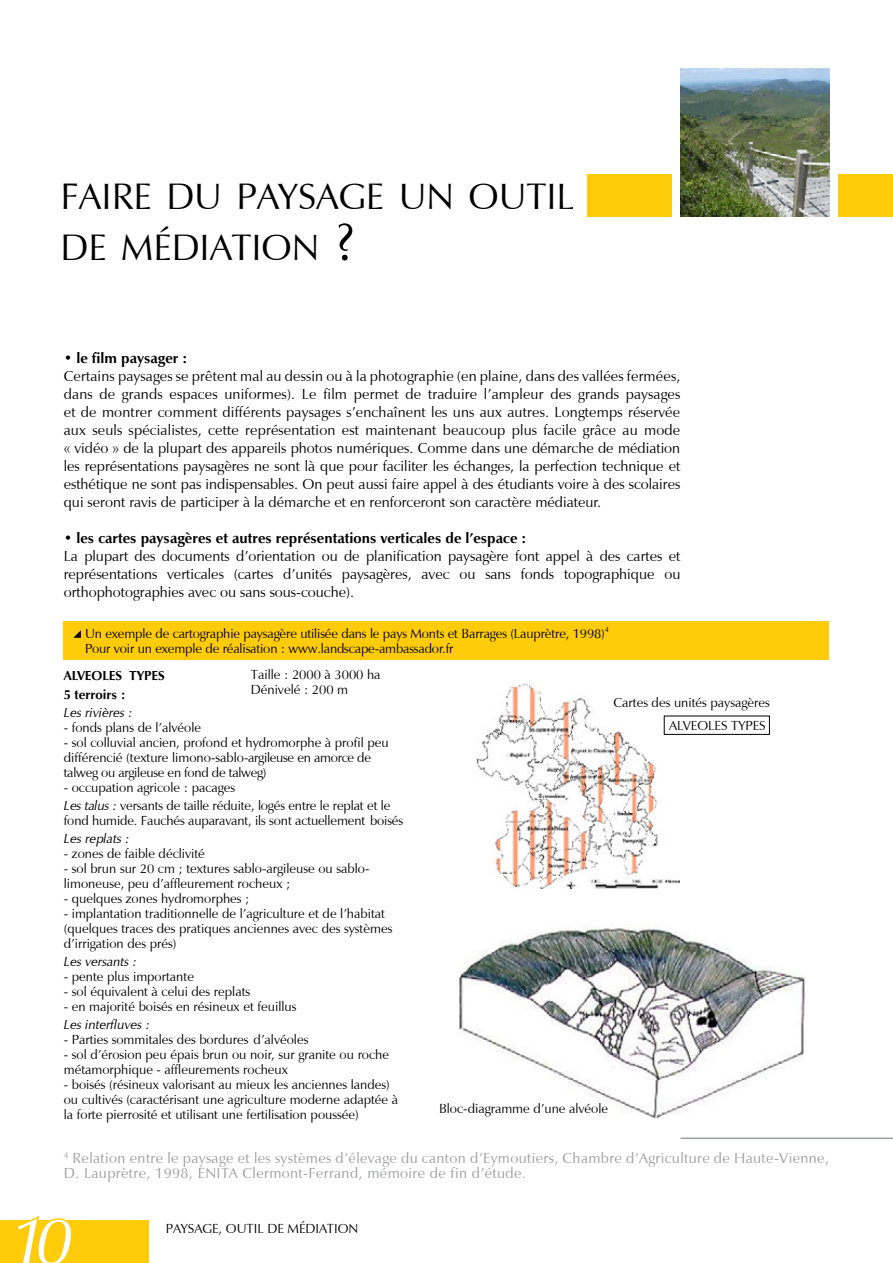
<style>
.page{position:relative;width:893px;height:1263px;background:#fff}
.page>*{position:absolute;margin:0;border:0;box-sizing:border-box;transform-origin:0 0}
.t1{font:italic 67.5px "Vera Humana 95";color:#fff}
.t2{font:37.8px/51px "Vera Humana 95";color:#000}
.t3{font:15px/18px "Vera Humana 95";color:#000}
.t4{font:15px/15px "Vera Humana 95";letter-spacing:.025em;color:#9c9d9f}
.t5{font:13.5px/15px "Vera Humana 95";color:#000}
.t6{font:italic 13.5px "Vera Humana 95";color:#000}
.t7{font:700 13.5px/19.5px "Vera Humana 95";color:#000}
.s1{font-size:54px}
.s2{font-weight:700}
.s3{font-style:italic}
</style>
<div class="page">
<div style="left:829px;top:174px;width:64px;height:43px;background:#fecc0b"></div>
<div style="left:72px;top:174px;width:608px;height:43px;background:#fecc0b"></div>
<div style="left:672px;top:174px;width:8px;height:45px;background:#fff"></div>
<div style="left:0;top:1220px;width:149px;height:43px;background:#fecc0b"></div>
<svg style="left:30px;top:1215px;width:36px;height:5px"></svg>
<div style="left:829px;top:166px;width:9px;height:55px;background:#fff"></div>
<div style="left:64px;top:621px;width:765px;height:39px;background:#fecc0b"></div>
<svg style="left:73px;top:630px;width:8px;height:8px"></svg>
<div style="left:60px;top:158px;width:524px;height:114px;background:#fff"></div>
<div style="left:573px;top:170px;width:14px;height:50px;background:#fff"></div>
<img style="left:680px;top:68px;width:149px;height:149px">
<hr style="left:681px;top:1137px;width:212px;height:2px;background:#9c9d9f">
<img style="left:458px;top:925px;width:347px;height:193px">
<img style="left:476px;top:684px;width:204px;height:205px">
<div style="left:664px;top:716px;width:106px;height:19px;border:1px solid #000"></div>
<h2 class="t2" style="left:60px;top:171px;width:516px">FAIRE DU PAYSAGE UN OUTIL<br>DE MÉDIATION <span class="s1">?</span></h2>
<p class="t3" style="left:64px;top:349px;width:618px">• <span class="s2">le film paysager :<br></span>Certains paysages se prêtent mal au dessin ou à la photographie (en plaine, dans des vallées fermées, dans de grands espaces uniformes). Le film permet de traduire l’ampleur des grands paysages et de montrer comment différents paysages s’enchaînent les uns aux autres. Longtemps réservée aux seuls spécialistes, cette représentation est maintenant beaucoup plus facile grâce au mode « vidéo » de la plupart des appareils photos numériques. Comme dans une démarche de médiation les représentations paysagères ne sont là que pour faciliter les échanges, la perfection technique et esthétique ne sont pas indispensables. On peut aussi faire appel à des étudiants voire à des scolaires qui seront ravis de participer à la démarche et en renforceront son caractère médiateur.</p>
<p class="t3" style="left:64px;top:529px;width:618px">• <span class="s2">les cartes paysagères et autres représentations verticales de l’espace :<br></span>La plupart des documents d’orientation ou de planification paysagère font appel à des cartes et représentations verticales (cartes d’unités paysagères, avec ou sans fonds topographique ou orthophotographies avec ou sans sous-couche).</p>
<p class="t5" style="left:85px;top:626px;width:525px">Un exemple de cartographie paysagère utilisée dans le pays Monts et Barrages (Lauprètre, 1998)<sup>4<br></sup>Pour voir un exemple de réalisation : www.landscape-ambassador.fr</p>
<p class="t5" style="left:251px;top:667px;width:131px">Taille : 2000 à 3000 ha<br>Dénivelé : 200 m</p>
<p class="t7" style="left:64px;top:665px;width:103px">ALVEOLES TYPES<br>5 terroirs :</p>
<p class="t6" style="left:64px;top:704px;width:70px">Les rivières :</p>
<p class="t5" style="left:64px;top:720px;width:139px">- fonds plans de l’alvéole</p>
<p class="t5" style="left:64px;top:735px;width:326px">- sol colluvial ancien, profond et hydromorphe à profil peu différencié (texture limono-sablo-argileuse en amorce de talweg ou argileuse en fond de talweg)</p>
<p class="t5" style="left:64px;top:778px;width:328px;line-height:18px">- occupation agricole : pacages<br><span class="s3">Les talus :</span> versants de taille réduite, logés entre le replat et le</p>
<p class="t5" style="left:64px;top:813px;width:341px">fond humide. Fauchés auparavant, ils sont actuellement boisés</p>
<p class="t6" style="left:64px;top:830px;width:67px">Les replats :</p>
<p class="t5" style="left:64px;top:846px;width:143px">- zones de faible déclivité</p>
<p class="t5" style="left:64px;top:861px;width:307px">- sol brun sur 20 cm ; textures sablo-argileuse ou sablo&shy;limoneuse, peu d’affleurement rocheux ;</p>
<p class="t5" style="left:64px;top:891px;width:187px">- quelques zones hydromorphes ;</p>
<p class="t5" style="left:64px;top:906px;width:330px">- implantation traditionnelle de l’agriculture et de l’habitat (quelques traces des pratiques anciennes avec des systèmes d’irrigation des prés)</p>
<p class="t6" style="left:64px;top:953px;width:75px">Les versants :</p>
<p class="t5" style="left:64px;top:969px;width:132px">- pente plus importante</p>
<p class="t5" style="left:64px;top:984px;width:188px">- sol équivalent à celui des replats</p>
<p class="t5" style="left:64px;top:999px;width:234px">- en majorité boisés en résineux et feuillus</p>
<p class="t6" style="left:64px;top:1016px;width:87px">Les interfluves :</p>
<p class="t5" style="left:64px;top:1032px;width:246px">- Parties sommitales des bordures d’alvéoles</p>
<p class="t5" style="left:64px;top:1047px;width:327px">- sol d’érosion peu épais brun ou noir, sur granite ou roche métamorphique - affleurements rocheux</p>
<p class="t5" style="left:64px;top:1077px;width:336px">- boisés (résineux valorisant au mieux les anciennes landes) ou cultivés (caractérisant une agriculture moderne adaptée à la forte pierrosité et utilisant une fertilisation poussée)</p>
<p class="t4" style="left:64px;top:1150px;width:767px"><sup>4</sup> Relation entre le paysage et les systèmes d’élevage du canton d’Eymoutiers, Chambre d’Agriculture de Haute-Vienne,<br>D. Lauprètre, 1998, ENITA Clermont-Ferrand, mémoire de fin d’étude.</p>
<p class="t5" style="left:669px;top:691px;width:102px;line-height:22.4px;text-indent:-56px">Cartes des unités paysagères<br>ALVEOLES TYPES</p>
<p class="t5" style="left:439px;top:1101px;width:171px">Bloc-diagramme d’une alvéole</p>
<h1 class="t1" style="left:11px;top:1200px;width:64px">10</h1>
<p class="t5" style="left:166px;top:1221px;width:9px">paysage</p>
<p class="t5" style="left:219px;top:1221px;width:16px">, outil</p>
<p class="t5" style="left:267px;top:1221px;width:47px">de médiation</p>
</div>
